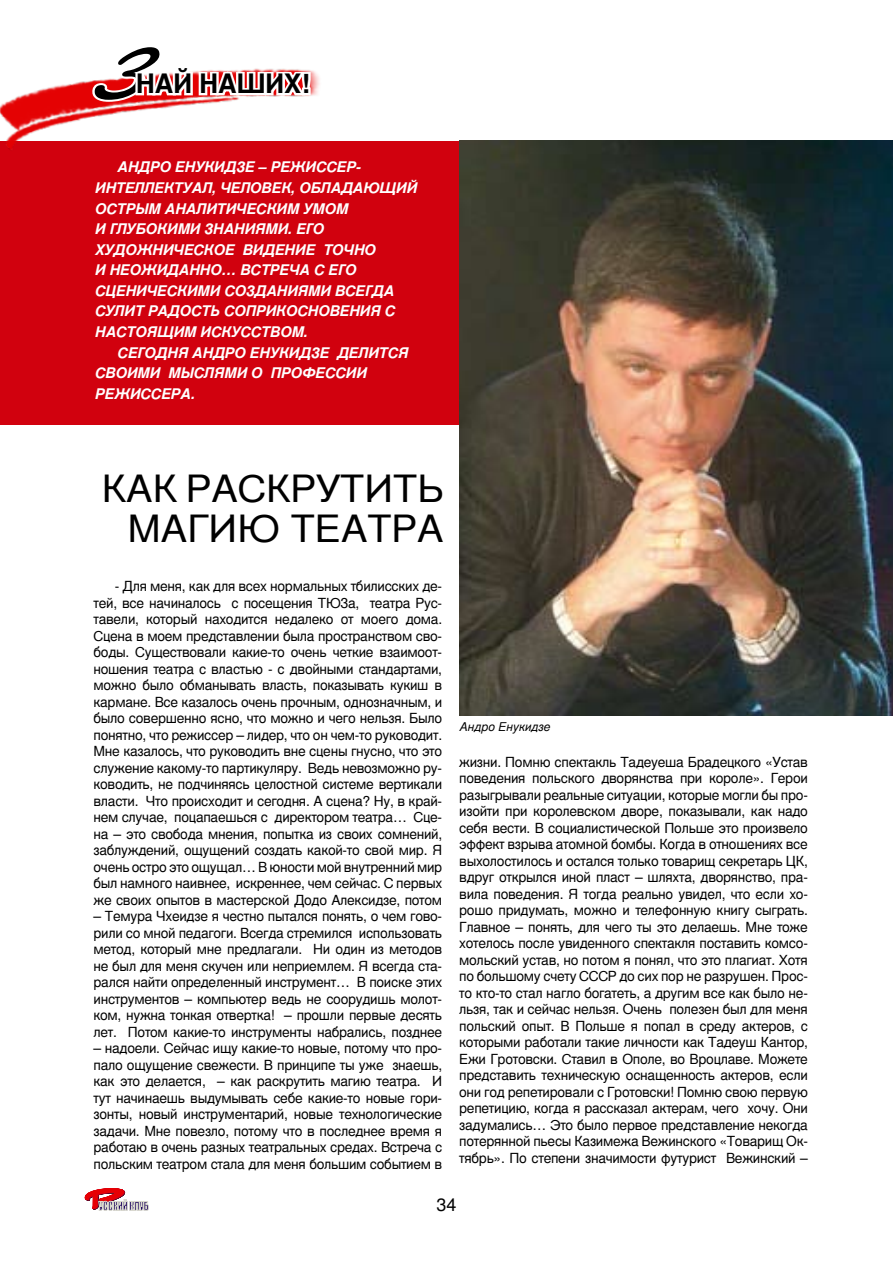
<style>
.page{position:relative;width:893px;height:1263px;background:#fff}
.page>*{position:absolute;margin:0;border:0;box-sizing:border-box;transform-origin:0 0}
.t1{font:italic 77.25px "Olga CTT";color:#000;scale:1.39 1}
.t2{font:37.35px/40.3px "Nimbus San LCY";color:#000;scale:1.06 1}
.t3{font:700 26.55px "Nimbus San LCY";color:#000}
.t4{font:18px "Nimbus San LCY";color:#000}
.t5{font:italic 700 14.55px/20.5px "Nimbus San LCY";color:#fff}
.t6{font:13.8px/16.5px "Nimbus San LCY";letter-spacing:-.02em;color:#000;text-align:justify}
.t7{font:italic 12px "Nimbus San LCY";color:#000}
</style>
<div class="page">
<div style="left:0;top:141px;width:513px;height:283px;background:#d1010e"></div>
<img style="left:0;top:71px;width:320px;height:79px">
<svg style="left:89px;top:68px;width:224px;height:37px"></svg>
<svg style="left:85px;top:1188px;width:63px;height:22px"></svg>
<img style="left:459px;top:141px;width:434px;height:575px">
<h1 class="t1" style="left:94px;top:24px;width:37px">з</h1>
<h3 class="t3" style="left:136px;top:69px;width:176px">най наших!</h3>
<p class="t5" style="left:94px;top:157px;width:324px;text-indent:22px">Андро Енукидзе – режиссер-<br>ин теллектуал, человек, обладающий острым аналитическим умом<br>и глубокими знаниями. Его<br>художни ческое видение точно<br>и неожиданн о… Встреча с его<br>сцени ческими созданиями всегда сулит радость соприкосновения с настоящим искусством.</p>
<p class="t5" style="left:94px;top:342px;width:315px;text-indent:22px">Сегодня Андро Енукидзе делится своими мыслями о профессии режиссера.</p>
<h2 class="t2" style="left:127px;top:468px;width:110px;text-indent:59px">РАСКРУТИТЬ<br>МАГИЮ</h2>
<h2 class="t2" style="left:102px;top:468px;width:24px">КАК</h2>
<h2 class="t2" style="left:291px;top:508px;width:25px">ТЕАТРА</h2>
<p class="t6" style="left:94px;top:578px;width:350px;text-indent:21px">- Для меня, как для всех нормальных тбилисских де&shy;тей, все начиналось с посещения ТЮЗ</p>
<p class="t6" style="left:94px;top:595px;width:350px;text-indent:255px">а, театра Рус&shy;тавели, который находится недалеко от моего дома.<br>Сцена в моем представлении была пространством сво&shy;боды. Существовали какие-то очень четкие взаимоот&shy;ношения театра с властью - с двойными стандартами, можно было обманывать власть, показывать кукиш в кармане. Все казалось очень прочным, однозначным, и было совершенно ясно, что можно и чего нельзя. Было понятно, что режиссер – лидер, что он чем-то руководит.<br>Мне казалось, что руководить вне сцены гнусно, что это служение какому-то партикуляру. Ведь невозможно ру&shy;ководить, не подчиняясь целостной системе вертикали власти. Что происходит и сегодня. А сцена? Ну, в край&shy;нем случае, поцапаешься с директором театра… Сце&shy;на – это свобода мнения, попытка из своих сомнений, заблуждений, ощущений создать какой-то свой мир. Я очень остро это ощущал… В юности мой внутренний мир был намного наивнее, искреннее, чем сейчас. С первых же своих опытов в мастерской Додо Алексидзе, потом</p>
<p class="t6" style="left:94px;top:908px;width:350px">– Темура Чхеидзе я честно пытался понять, о чем гово&shy;рили со мной педагоги. Всегда стремился использовать метод, который мне предлагали. Н и один из методов не был для меня скучен или неприемлем. Я всегда ста&shy;рался найти определенный инструмент… В поиске этих инструментов – компьютер ведь не соорудишь молот&shy;ком, нужна тонкая отвертка! – прошли первые десять лет. Потом какие-то инструменты набрались, позднее</p>
<p class="t6" style="left:94px;top:1040px;width:350px;text-align:left">– надоели. Сейчас ищу какие-то новые, потому что про&shy;пало ощущение свежести. В принципе ты уже знаешь, как это делается, – как раскрутить магию театра. И тут начинаешь выдумывать себе какие-то новые гори&shy;зонты, новый инструментарий, новые технологические задачи. Мне повезло, потому что в последнее время я работаю в очень разных театральных средах. Встреча с польским театром стала для меня большим событием в</p>
<p class="t7" style="left:459px;top:719px;width:92px">Андро Енукидзе</p>
<p class="t6" style="left:459px;top:754px;width:350px">жизни. Помню спектакль Тадеуеша Брадецкого «Устав поведения польского дворянства при короле». Герои разыгрывали реальные ситуации, которые могли бы про&shy;изойти при королевском дворе, показывали, как надо себя вести. В социалистической Польше это произвело эффект взрыва атомной бомбы. Когда в отношениях все выхолостилось и остался только товарищ секретарь ЦК, вдруг открылся иной пласт – шляхта, дворянство, пра&shy;вила поведения. Я тогда реально увидел, что если хо&shy;рошо придумать, можно и телефонную книгу сыграть.<br>Главное – понять, для чего ты это делаешь. Мне тоже хотелось после увиденного спектакля поставить комсо&shy;мольский устав, но потом я понял, что это плагиат. Хотя по большому счету СССР</p>
<p class="t6" style="left:459px;top:968px;width:350px;text-indent:160px">до сих пор не разрушен. П рос&shy;то кто-то стал нагло богатеть, а другим все как было не&shy;льзя, так и сейчас нельзя. Очень полезен был для меня польский опыт. В Польше я попал в среду актеров, с которыми работали такие личности как Тадеуш Кантор, Ежи Гротовски. Ставил в Ополе, во Вроцлаве. Можете представить техническую оснащенность актеров, если они год репетировали с Гротовски! Помню свою первую репетицию, когда я рассказал актерам, чего хочу. Они задумались… Это было первое представление некогда потерянной пьесы Казимежа Вежинского «Товарищ Ок&shy;тябрь». По степени значимости футурист Вежинский –</p>
<h3 class="t4" style="left:436px;top:1194px;width:20px">34</h3>
</div>
